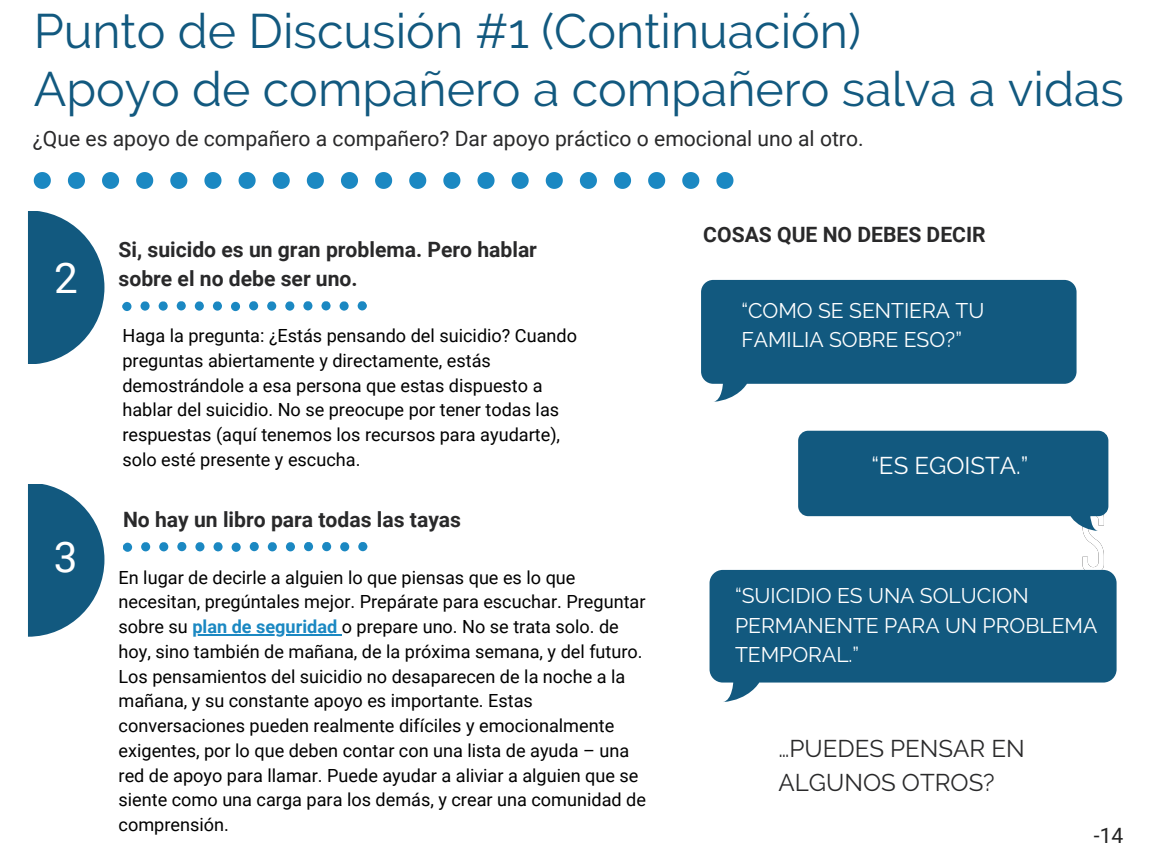
<style>
.page{position:relative;width:1152px;height:864px;background:#fff}
.page>*{position:absolute;margin:0;border:0;box-sizing:border-box;transform-origin:0 0}
.t1{font:48.3px "Raleway";color:#12597f}
.t2{font:42.3px "Roboto";color:#fff}
.t3{font:24.15px/33.8px "Raleway";color:#29292a}
.t4{font:24.15px "Raleway";color:#fff}
.t5{font:700 21.15px/29.2px "Roboto";color:#29292a}
.t6{font:21.15px/29.2px "Raleway";color:#fff}
.t7{font:21.15px "Roboto";color:#29292a}
.t8{font:21.15px "Roboto";color:#222}
.t9{font:18.15px/24.8px "Roboto";color:#000}
.t10{font:18.15px "Arimo";color:#fff}
.s1{font-weight:700;color:#1b88c2}
</style>
<div class="page">
<svg style="left:28px;top:212px;width:76px;height:152px"></svg>
<img style="left:1082px;top:531px;width:22px;height:39px">
<svg style="left:28px;top:484px;width:76px;height:152px"></svg>
<hr style="left:192px;top:634px;width:150px;height:1px;background:#1b88c2">
<svg style="left:798px;top:431px;width:310px;height:100px;background:#357192"></svg>
<div style="left:969px;top:466px;width:20px;height:20px;background:#12597f;border-radius:50%"></div>
<div style="left:946px;top:466px;width:20px;height:20px;background:#12597f;border-radius:50%"></div>
<div style="left:923px;top:466px;width:20px;height:20px;background:#12597f;border-radius:50%"></div>
<svg style="left:710px;top:570px;width:407px;height:132px;background:#357192"></svg>
<div style="left:866px;top:617px;width:26px;height:26px;background:#12597f;border-radius:50%"></div>
<div style="left:896px;top:617px;width:26px;height:26px;background:#12597f;border-radius:50%"></div>
<div style="left:927px;top:617px;width:26px;height:26px;background:#12597f;border-radius:50%"></div>
<svg style="left:701px;top:280px;width:376px;height:122px;background:#357292"></svg>
<div style="left:846px;top:323px;width:23px;height:24px;background:#12597f;border-radius:50%"></div>
<div style="left:873px;top:323px;width:24px;height:24px;background:#12597f;border-radius:50%"></div>
<div style="left:901px;top:323px;width:24px;height:24px;background:#12597f;border-radius:50%"></div>
<svg style="left:122px;top:301px;width:245px;height:10px"></svg>
<svg style="left:123px;top:542px;width:245px;height:10px"></svg>
<svg style="left:34px;top:172px;width:17px;height:17px"></svg>
<svg style="left:68px;top:172px;width:17px;height:17px"></svg>
<svg style="left:102px;top:172px;width:17px;height:17px"></svg>
<svg style="left:136px;top:172px;width:17px;height:17px"></svg>
<svg style="left:170px;top:172px;width:17px;height:17px"></svg>
<svg style="left:204px;top:172px;width:18px;height:17px"></svg>
<svg style="left:239px;top:172px;width:17px;height:17px"></svg>
<svg style="left:273px;top:172px;width:17px;height:17px"></svg>
<svg style="left:307px;top:172px;width:17px;height:17px"></svg>
<svg style="left:341px;top:172px;width:17px;height:17px"></svg>
<svg style="left:375px;top:172px;width:17px;height:17px"></svg>
<svg style="left:409px;top:172px;width:17px;height:17px"></svg>
<svg style="left:443px;top:172px;width:17px;height:17px"></svg>
<svg style="left:477px;top:172px;width:18px;height:17px"></svg>
<svg style="left:512px;top:172px;width:17px;height:17px"></svg>
<svg style="left:546px;top:172px;width:17px;height:17px"></svg>
<svg style="left:580px;top:172px;width:17px;height:17px"></svg>
<svg style="left:614px;top:172px;width:17px;height:17px"></svg>
<svg style="left:648px;top:172px;width:17px;height:17px"></svg>
<svg style="left:682px;top:172px;width:17px;height:17px"></svg>
<svg style="left:716px;top:172px;width:17px;height:17px"></svg>
<p class="t1" style="left:34px;top:3px;width:829px">Punto de Discusión #1 (Continuación)</p>
<p class="t1" style="left:34px;top:60px;width:1092px">Apoyo de compañero a compañero salva a vidas</p>
<p class="t7" style="left:33px;top:127px;width:832px">¿Que es apoyo de compañero a compañero? Dar apoyo práctico o emocional uno al otro.</p>
<p class="t2" style="left:54px;top:254px;width:25px">2</p>
<p class="t2" style="left:54px;top:533px;width:25px">3</p>
<p class="t5" style="left:119px;top:235px;width:420px">Si, suicido es un gran problema. Pero hablar sobre el no debe ser uno.</p>
<p class="t9" style="left:122px;top:324px;width:456px">Haga la pregunta: ¿Estás pensando del suicidio? Cuando preguntas abiertamente y directamente, estás demostrándole a esa persona que estas dispuesto a hablar del suicidio. No se preocupe por tener todas las respuestas (aquí tenemos los recursos para ayudarte), solo esté presente y escucha.</p>
<p class="t5" style="left:123px;top:505px;width:340px">No hay un libro para todas las tayas</p>
<p class="t9" style="left:119px;top:565px;width:529px">En lugar de decirle a alguien lo que piensas que es lo que necesitan, pregúntales mejor. Prepárate para escuchar. Preguntar sobre su <span class="s1">plan de seguridad</span> o prepare uno. No se trata solo. de hoy, sino también de mañana, de la próxima semana, y del futuro.<br>Los pensamientos del suicidio no desaparecen de la noche a la mañana, y su constante apoyo es importante. Estas conversaciones pueden realmente difíciles y emocionalmente exigentes, por lo que deben contar con una lista de ayuda – una red de apoyo para llamar. Puede ayudar a aliviar a alguien que se siente como una carga para los demás, y crear una comunidad de comprensión.</p>
<p class="t5" style="left:703px;top:220px;width:284px">COSAS QUE NO DEBES DECIR</p>
<p class="t6" style="left:741px;top:296px;width:245px">“COMO SE SENTIERA TU<br>FAMILIA SOBRE ESO?”</p>
<p class="t10" style="left:696px;top:326px;width:331px">Watch this video and see what we mean:</p>
<p class="t4" style="left:871px;top:452px;width:158px">“ES EGOISTA.”</p>
<p class="t6" style="left:735px;top:581px;width:364px">“SUICIDIO ES UNA SOLUCION<br>PERMANENTE PARA UN PROBLEMA<br>TEMPORAL.”</p>
<p class="t3" style="left:778px;top:732px;width:248px">…PUEDES PENSAR EN<br>ALGUNOS OTROS?</p>
<p class="t8" style="left:1094px;top:823px;width:31px">-14</p>
</div>
